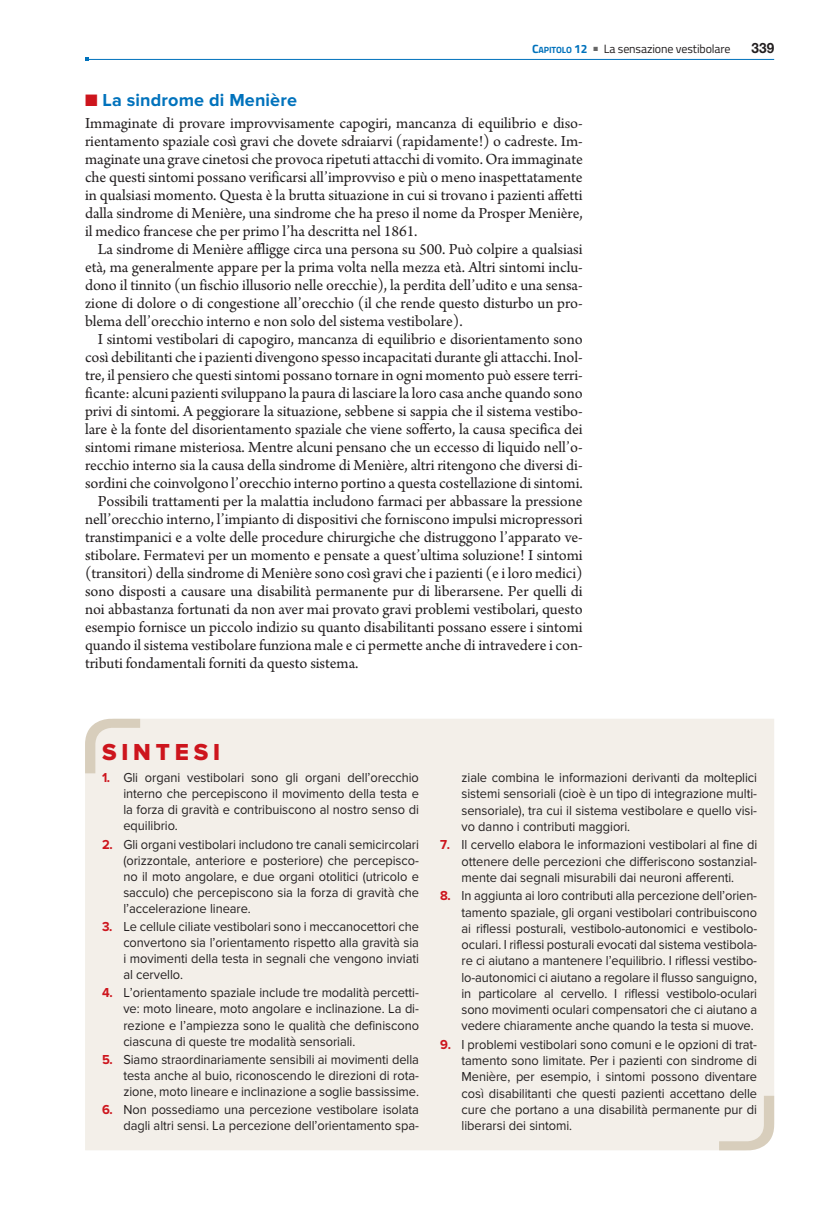
<style>
.page{position:relative;width:838px;height:1212px;background:#fff}
.page>*{position:absolute;margin:0;border:0;box-sizing:border-box;transform-origin:0 0}
.t1{font:24px "Proxima Nova Extrabld";letter-spacing:.2em;color:#cd151d}
.t2{font:700 18px "Proxima Nova";letter-spacing:.01em;color:#0072bc}
.t3{font:16.2px/18px "Arno Pro";letter-spacing:-.005em;color:#231f20;text-align:justify}
.t4{font:700 14.25px "Helvetica Neue LT Std";color:#231f20;scale:.95 1}
.t5{font:13.5px/16.2px "Proxima Nova";letter-spacing:-.005em;color:#231f20;text-align:justify;scale:.95 1}
.t6{font:12px "Titillium";letter-spacing:-.01em;color:#231f20}
.s1{font-weight:700;color:#0072bc}
.s2{font-weight:700;font-size:9px;color:#0072bc}
.s3{color:#666}
.s4{color:#cd151d}
.s5{font-weight:700;color:#cd151d}
</style>
<div class="page">
<hr style="left:87px;top:59px;width:687px;height:1px;background:#0072bc">
<div style="left:85px;top:719px;width:689px;height:431px;background:#f3efe9"></div>
<svg style="left:85px;top:719px;width:55px;height:54px;background:#ebe5dc"></svg>
<svg style="left:719px;top:1096px;width:55px;height:54px;background:#ebe5dc"></svg>
<p class="t6" style="left:532px;top:40px;width:200px"><span class="s1">C</span><span class="s2">APITOLO</span> <span class="s1">12</span> <span class="s3">■</span> La sensazione vestibolare</p>
<p class="t4" style="left:751px;top:39px;width:25px">339</p>
<p class="t2" style="left:85px;top:89px;width:213px"><span class="s4">■</span> La sindrome di Menière</p>
<p class="t3" style="left:85px;top:115px;width:499px">Immaginate di provare improvvisamente capogiri, mancanza di equilibrio e diso&shy;rientamento spaziale così gravi che dovete sdraiarvi (rapidamente!) o cadreste. Im&shy;maginate una grave cinetosi che provoca ripetuti attacchi di vomito. Ora immaginate che questi sintomi possano verificarsi all’improvviso e più o meno inaspettatamente in qualsiasi momento. Questa è la brutta situazione in cui si trovano i pazienti affetti dalla sindrome di Menière, una sindrome che ha preso il nome da Prosper Menière, il medico francese che per primo l’ha descritta nel 1861.</p>
<p class="t3" style="left:85px;top:241px;width:499px;text-indent:13px">La sindrome di Menière affligge circa una persona su 500. Può colpire a qualsiasi età, ma generalmente appare per la prima volta nella mezza età. Altri sintomi inclu&shy;dono il tinnito (un fischio illusorio nelle orecchie), la perdita dell’udito e una sensa&shy;zione di dolore o di congestione all’orecchio (il che rende questo disturbo un pro&shy;blema dell’orecchio interno e non solo del sistema vestibolare).</p>
<p class="t3" style="left:98px;top:331px;width:486px">I sintomi vestibolari di capogiro, mancanza di equilibrio e disorientamento sono</p>
<p class="t3" style="left:85px;top:349px;width:499px">così debilitanti che i pazienti divengono spesso incapacitati durante gli attacchi. Inol-</p>
<p class="t3" style="left:85px;top:367px;width:499px">tre, il pensiero che questi sintomi possano tornare in ogni momento può essere terri-</p>
<p class="t3" style="left:85px;top:385px;width:499px">ficante: alcuni pazienti sviluppano la paura di lasciare la loro casa anche quando sono</p>
<p class="t3" style="left:85px;top:403px;width:499px">privi di sintomi. A peggiorare la situazione, sebbene si sappia che il sistema vestibo-</p>
<p class="t3" style="left:85px;top:421px;width:499px">lare è la fonte del disorientamento spaziale che viene sofferto, la causa specifica dei</p>
<p class="t3" style="left:85px;top:439px;width:499px">sintomi rimane misteriosa. Mentre alcuni pensano che un eccesso di liquido nell’o-</p>
<p class="t3" style="left:85px;top:457px;width:499px">recchio interno sia la causa della sindrome di Menière, altri ritengono che diversi di-</p>
<p class="t3" style="left:85px;top:475px;width:499px">sordini che coinvolgono l’orecchio interno portino a questa costellazione di sintomi.</p>
<p class="t3" style="left:98px;top:493px;width:486px">Possibili trattamenti per la malattia includono farmaci per abbassare la pressione</p>
<p class="t3" style="left:85px;top:511px;width:499px">nell’orecchio interno, l’impianto di dispositivi che forniscono impulsi micropressori</p>
<p class="t3" style="left:85px;top:529px;width:499px">transtimpanici e a volte delle procedure chirurgiche che distruggono l’apparato ve-</p>
<p class="t3" style="left:85px;top:547px;width:499px">stibolare. Fermatevi per un momento e pensate a quest’ultima soluzione! I sintomi</p>
<p class="t3" style="left:85px;top:565px;width:499px">(transitori) della sindrome di Menière sono così gravi che i pazienti (e i loro medici)</p>
<p class="t3" style="left:85px;top:583px;width:499px">sono disposti a causare una disabilità permanente pur di liberarsene. Per quelli di</p>
<p class="t3" style="left:85px;top:601px;width:499px">noi abbastanza fortunati da non aver mai provato gravi problemi vestibolari, questo</p>
<p class="t3" style="left:85px;top:619px;width:499px">esempio fornisce un piccolo indizio su quanto disabilitanti possano essere i sintomi</p>
<p class="t3" style="left:85px;top:637px;width:499px">quando il sistema vestibolare funziona male e ci permette anche di intravedere i con-</p>
<p class="t3" style="left:85px;top:655px;width:275px">tributi fondamentali forniti da questo sistema.</p>
<h1 class="t1" style="left:102px;top:738px;width:119px">SINTESI</h1>
<p class="t5" style="left:123px;top:770px;width:313px;text-indent:-21px"><span class="s5">1.</span> Gli organi vestibolari sono gli organi dell’orecchio interno che percepiscono il movimento della testa e la forza di gravità e contribuiscono al nostro senso di equilibrio.</p>
<p class="t5" style="left:123px;top:836px;width:313px;text-indent:-21px"><span class="s5">2.</span> Gli organi vestibolari includono tre canali semicircolari (orizzontale, anteriore e posteriore) che percepisco&shy;no il moto angolare, e due organi otolitici (utricolo e sacculo) che percepiscono sia la forza di gravità che l’accelerazione lineare.</p>
<p class="t5" style="left:123px;top:919px;width:313px;text-indent:-21px"><span class="s5">3.</span> Le cellule ciliate vestibolari sono i meccanocettori che convertono sia l’orientamento rispetto alla gravità sia i movimenti della testa in segnali che vengono inviati al cervello.</p>
<p class="t5" style="left:123px;top:985px;width:313px;text-indent:-21px"><span class="s5">4.</span> L’orientamento spaziale include tre modalità percetti&shy;ve: moto lineare, moto angolare e inclinazione. La di&shy;rezione e l’ampiezza sono le qualità che definiscono ciascuna di queste tre modalità sensoriali.</p>
<p class="t5" style="left:123px;top:1051px;width:313px;text-indent:-21px"><span class="s5">5.</span> Siamo straordinariamente sensibili ai movimenti della testa anche al buio, riconoscendo le direzioni di rota&shy;zione, moto lineare e inclinazione a soglie bassissime.</p>
<p class="t5" style="left:102px;top:1102px;width:335px;text-align:right"><span class="s5">6.</span> Non possediamo una percezione vestibolare isolata dagli altri sensi. La percezione dell’orientamento spa-</p>
<p class="t5" style="left:461px;top:770px;width:313px">ziale combina le informazioni derivanti da molteplici sistemi sensoriali (cioè è un tipo di integrazione multi&shy;sensoriale), tra cui il sistema vestibolare e quello visi&shy;vo danno i contributi maggiori.</p>
<p class="t5" style="left:461px;top:837px;width:313px;text-indent:-21px"><span class="s5">7.</span> Il cervello elabora le informazioni vestibolari al fine di ottenere delle percezioni che differiscono sostanzial&shy;mente dai segnali misurabili dai neuroni afferenti.</p>
<p class="t5" style="left:461px;top:888px;width:313px;text-indent:-21px"><span class="s5">8.</span> In aggiunta ai loro contributi alla percezione dell’orien&shy;tamento spaziale, gli organi vestibolari contribuiscono ai riflessi posturali, vestibolo-autonomici e vestibolo&shy;oculari. I riflessi posturali evocati dal sistema vestibola&shy;re ci aiutano a mantenere l’equilibrio. I riflessi vestibo&shy;lo-autonomici ci aiutano a regolare il flusso sanguigno, in particolare al cervello. I riflessi vestibolo-oculari sono movimenti oculari compensatori che ci aiutano a vedere chiaramente anche quando la testa si muove.</p>
<p class="t5" style="left:461px;top:1036px;width:313px;text-indent:-21px"><span class="s5">9.</span> I problemi vestibolari sono comuni e le opzioni di trat&shy;tamento sono limitate. Per i pazienti con sindrome di Menière, per esempio, i sintomi possono diventare così disabilitanti che questi pazienti accettano delle cure che portano a una disabilità permanente pur di liberarsi dei sintomi.</p>
</div>
